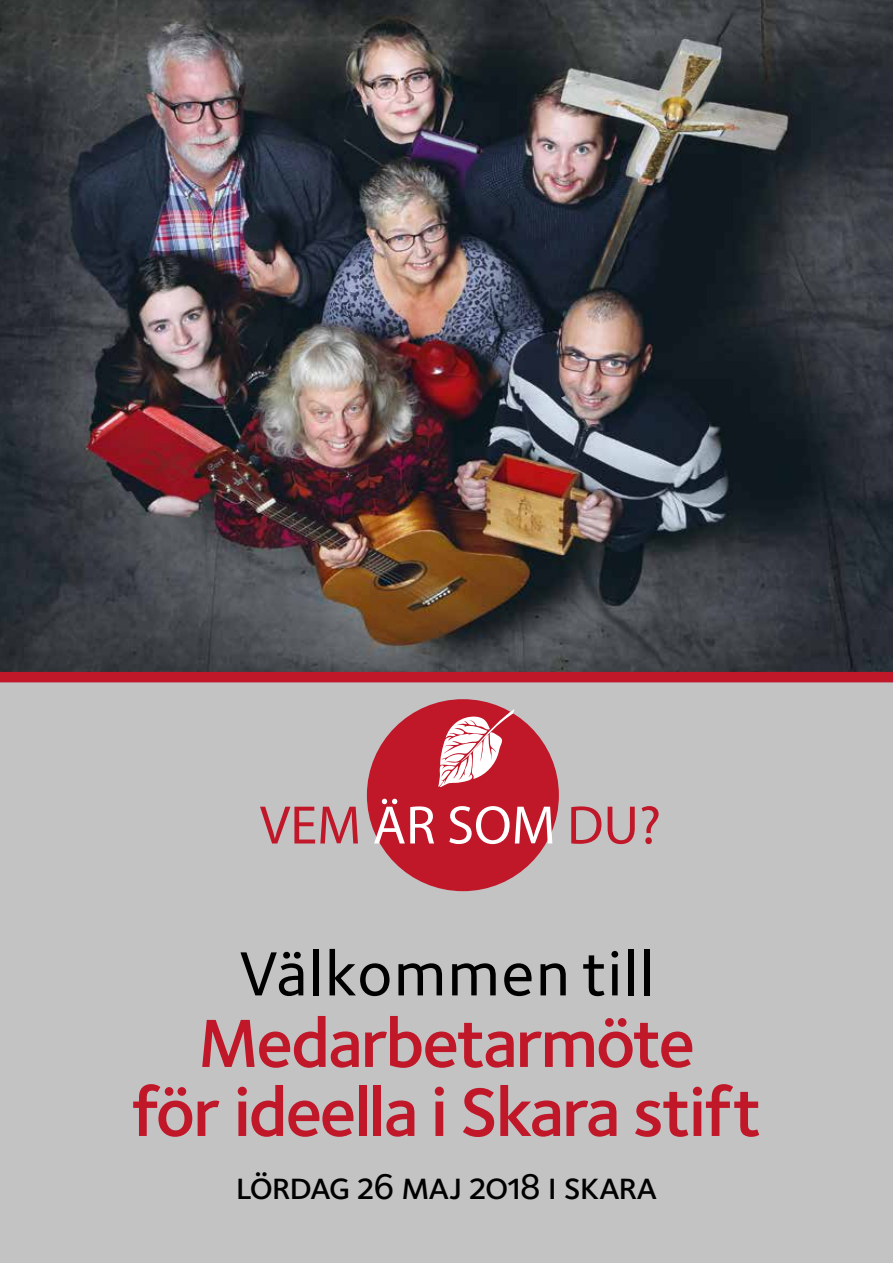
<style>
.page{position:relative;width:893px;height:1263px;background:#fff}
.page>*{position:absolute;margin:0;border:0;box-sizing:border-box;transform-origin:0 0}
.t1{font:600 70.5px/69px "Foundry Sterling";letter-spacing:-.03em;color:#c01729;text-align:center}
.t2{font:500 64.5px "Foundry Sterling";letter-spacing:.03em;color:#000}
.t3{font:54.6px "Myriad Pro";color:#c01729}
.t4{font:39px "Foundry Sterling Medium Expert";letter-spacing:-.03em;color:#000}
.s1{color:#fff}
</style>
<div class="page">
<div style="left:0;top:680px;width:893px;height:583px;background:#c3c3c4"></div>
<div style="left:367px;top:699px;width:192px;height:192px;background:#c01729;border-radius:50%"></div>
<svg style="left:438px;top:709px;width:77px;height:78px"></svg>
<img style="left:0;top:0;width:893px;height:672px">
<div style="left:0;top:672px;width:893px;height:10px;background:#c01729"></div>
<p class="t3" style="left:260px;top:791px;width:403px">VEM <span class="s1">ÄR SOM</span> DU?</p>
<p class="t2" style="left:239px;top:928px;width:416px">Välkommen till</p>
<p class="t1" style="left:131px;top:1007px;width:633px">Medarbetarmöte<br>för ideella i Skara stift</p>
<p class="t4" style="left:236px;top:1158px;width:423px">lördag 26 maj 2018 i skara</p>
</div>
